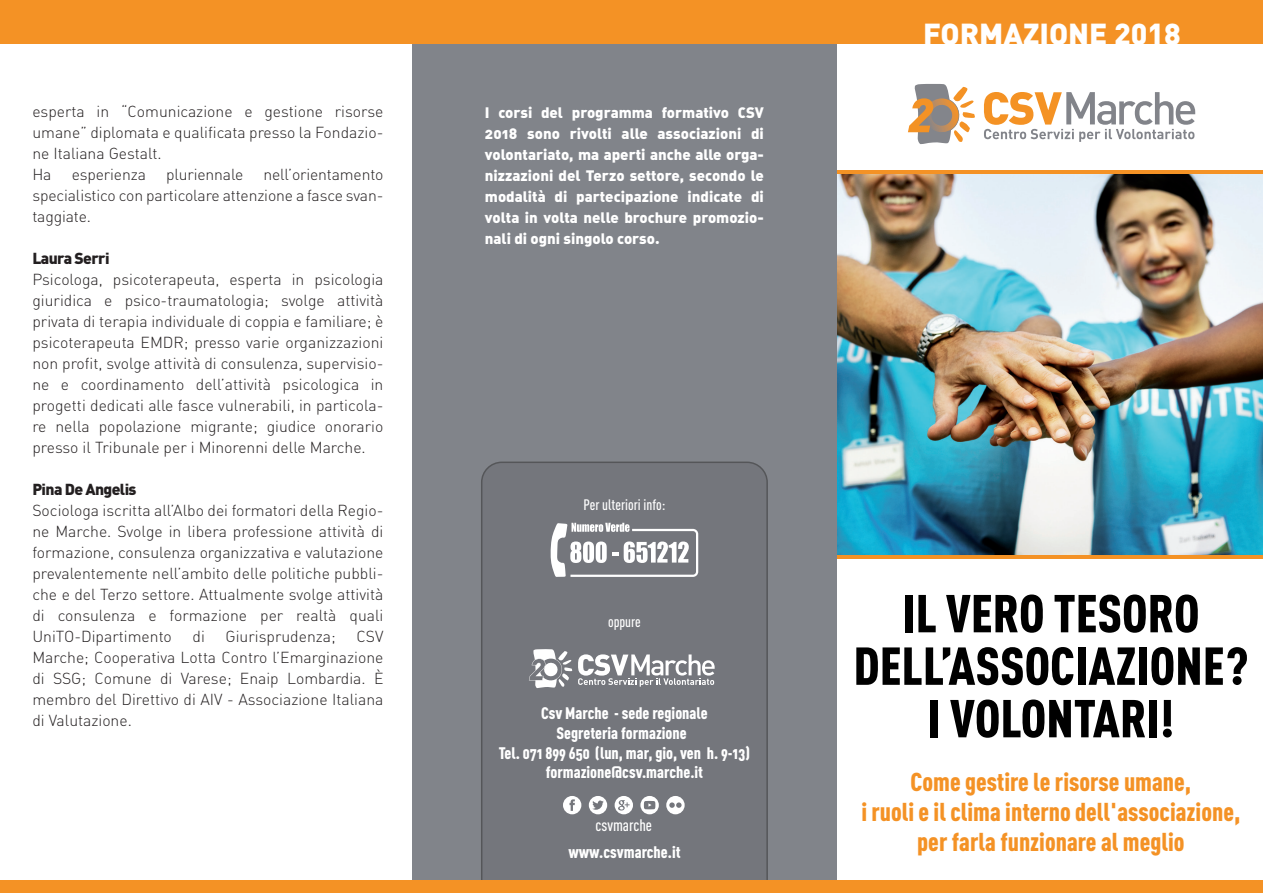
<style>
.page{position:relative;width:1263px;height:893px;background:#fff}
.page>*{position:absolute;margin:0;border:0;box-sizing:border-box;transform-origin:0 0}
.t1{font:52.5px/52.5px "DIN Cond Black Alternate";color:#000;text-align:center}
.t2{font:900 30px "DIN";color:#fff}
.t3{font:25.5px/30px "DIN Cond Black Alternate";color:#f49225;text-align:center}
.t4{font:16.5px/19.8px "DIN Cond Black Alternate";color:#fff;text-align:center}
.t5{font:16.5px "DIN Cond Medium Alternate";color:#fff}
.t6{font:15.75px/21px "DIN Light Alternate";color:#231f20}
.t7{font:15px/21px "DIN Black Alternate";color:#fff;text-align:justify}
.t8{font:15px "DIN Cond Medium Alternate";color:#fff}
.s1{font-family:"DIN";font-weight:900}
</style>
<div class="page">
<img style="left:837px;top:174px;width:426px;height:381px">
<hr style="left:837px;top:171px;width:426px;height:3px;background:#f49225">
<hr style="left:837px;top:555px;width:426px;height:3px;background:#f49225">
<div style="left:412px;top:9px;width:425px;height:882px;background:#81848a"></div>
<div style="left:481px;top:462px;width:287px;height:419px;background:#74767c"></div>
<div style="left:0;top:0;width:1263px;height:43px;background:#f49225"></div>
<div style="left:0;top:881px;width:1263px;height:12px;background:#f49225"></div>
<svg style="left:550px;top:523px;width:148px;height:54px"></svg>
<svg style="left:589px;top:796px;width:18px;height:18px"></svg>
<svg style="left:666px;top:796px;width:19px;height:18px"></svg>
<svg style="left:563px;top:796px;width:18px;height:18px"></svg>
<svg style="left:615px;top:796px;width:18px;height:18px"></svg>
<svg style="left:640px;top:796px;width:19px;height:18px"></svg>
<svg style="left:984px;top:92px;width:211px;height:50px"></svg>
<svg style="left:908px;top:84px;width:67px;height:60px"></svg>
<svg style="left:578px;top:654px;width:137px;height:33px"></svg>
<svg style="left:529px;top:649px;width:43px;height:39px"></svg>
<p class="t6" style="left:32px;top:101px;width:353px">esperta in “Comunicazione e gestione risorse umane” diplomata e qualificata presso la Fondazio&shy;ne Italiana Gestalt.<br>Ha</p>
<p class="t6" style="left:32px;top:164px;width:352px;text-align:justify;text-indent:231px">nell’orientamento specialistico con particolare attenzione a fasce svan&shy;taggiate.</p>
<p class="t6" style="left:32px;top:248px;width:353px"><span class="s1">Laura Serri<br></span>Psicologa, psicoterapeuta, esperta in psicologia giuridica e psico-traumatologia; svolge attività privata di terapia individuale di coppia e familiare; è psicoterapeuta EMDR; presso varie organizzazioni non profit, svolge attività di consulenza, supervisio&shy;ne e coordinamento dell’attività psicologica in progetti dedicati alle fasce vulnerabili, in particola&shy;re nella popolazione migrante; giudice onorario presso il Tribunale per i Minorenni delle Marche.</p>
<p class="t6" style="left:32px;top:479px;width:353px"><span class="s1">Pina De Angelis<br></span>Sociologa iscritta all’Albo dei formatori della Regio&shy;ne Marche. Svolge in libera professione attività di formazione, consulenza organizzativa e valutazione prevalentemente nell’ambito delle politiche pubbli&shy;che e del Terzo settore. Attualmente svolge attività di consulenza e formazione per realtà quali UniTO-Dipartimento</p>
<p class="t6" style="left:72px;top:164px;width:76px">esperienza</p>
<p class="t6" style="left:166px;top:164px;width:79px">pluriennale</p>
<p class="t6" style="left:32px;top:626px;width:353px;text-align:justify;text-indent:324px">CSV Marche; Cooperativa Lotta Contro l’Emarginazione di SSG; Comune di Varese; Enaip Lombardia. È membro del Direttivo di AIV - Associazione Italiana di Valutazione.</p>
<p class="t6" style="left:193px;top:626px;width:14px">di</p>
<p class="t6" style="left:226px;top:626px;width:112px">Giurisprudenza;</p>
<p class="t7" style="left:485px;top:101px;width:281px">I corsi del programma formativo CSV 2018 sono rivolti alle associazioni di volontariato, ma aperti anche alle orga&shy;nizzazioni del Terzo settore, secondo le modalità di partecipazione indicate di volta in volta nelle brochure promozio&shy;nali di ogni singolo corso.</p>
<p class="t2" style="left:923px;top:15px;width:259px">FORMAZIONE 2018</p>
<p class="t8" style="left:583px;top:496px;width:83px">Per ulteriori info:</p>
<p class="t8" style="left:608px;top:613px;width:34px">oppure</p>
<p class="t4" style="left:499px;top:703px;width:253px">Csv Marche - sede regionale<br>Segreteria formazione<br>Tel. 071 899 650 (lun, mar, gio, ven h. 9-13) formazione@csv.marche.it</p>
<p class="t5" style="left:595px;top:815px;width:58px">csvmarche</p>
<p class="t4" style="left:568px;top:841px;width:114px">www.csvmarche.it</p>
<p class="t1" style="left:853px;top:586px;width:396px">IL VERO TESORO<br>DELL’ASSOCIAZIONE?<br>I VOLONTARI!</p>
<p class="t3" style="left:861px;top:766px;width:381px">Come gestire le risorse umane,<br>i ruoli e il clima interno dell'associazione, per farla funzionare al meglio</p>
</div>
